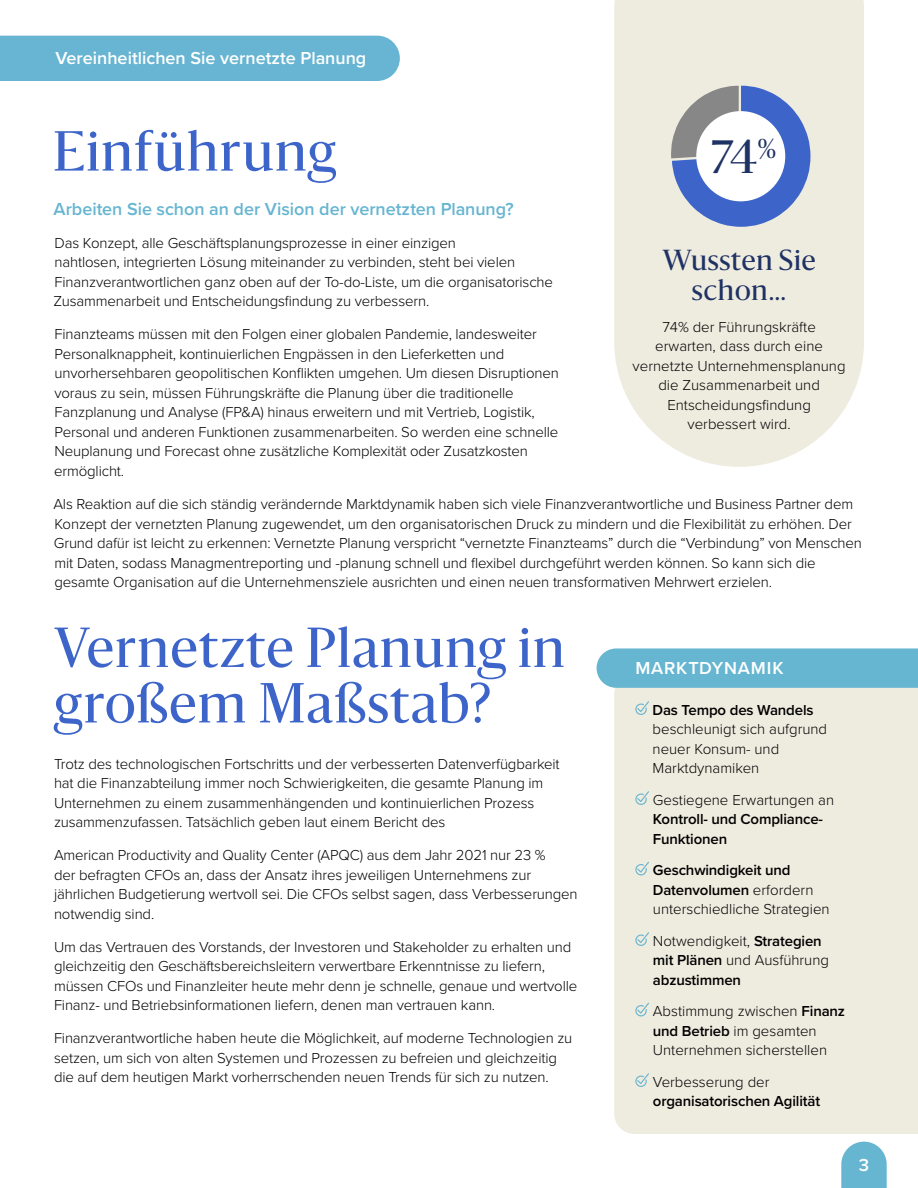
<style>
.page{position:relative;width:918px;height:1188px;background:#fff}
.page>*{position:absolute;margin:0;border:0;box-sizing:border-box;transform-origin:0 0}
.t1{font:52.5px/55.5px "Sanomat";letter-spacing:.03em;color:#3d65c9}
.t2{font:43.5px "Sanomat";color:#1f3264}
.t3{font:27px/30px "Sanomat";letter-spacing:.03em;color:#1f3264;text-align:center}
.t4{font:600 18px "Proxima Nova";color:#66b5d1}
.t5{font:600 18px "Proxima Nova";color:#fff}
.t6{font:600 18px "Proxima Nova";letter-spacing:.045em;color:#fff}
.t7{font:300 15px/19.5px "Proxima Nova";letter-spacing:-.01em;color:#000}
.t8{font:600 15px/19.5px "Proxima Nova";letter-spacing:-.01em;color:#000}
.s1{font-weight:600}
.s2{font-weight:300}
</style>
<div class="page">
<div style="left:0;top:36px;width:400px;height:45px;background:#67b5d2"></div>
<svg style="left:841px;top:1142px;width:46px;height:46px;background:#77bdd6"></svg>
<svg style="left:614px;top:0;width:250px;height:467px;background:#efece1"></svg>
<svg style="left:671px;top:86px;width:139px;height:141px;background:#8396c4"></svg>
<div style="left:614px;top:688px;width:304px;height:446px;background:#eeebdf"></div>
<div style="left:696px;top:111px;width:89px;height:90px;background:#fff;border-radius:50%"></div>
<div style="left:597px;top:648px;width:321px;height:40px;background:#66b5d1"></div>
<svg style="left:635px;top:701px;width:14px;height:14px"></svg>
<svg style="left:635px;top:791px;width:14px;height:14px"></svg>
<svg style="left:635px;top:862px;width:14px;height:13px"></svg>
<svg style="left:635px;top:932px;width:14px;height:14px"></svg>
<svg style="left:635px;top:1003px;width:14px;height:13px"></svg>
<svg style="left:635px;top:1073px;width:14px;height:14px"></svg>
<p class="t5" style="left:56px;top:44px;width:312px">Vereinheitlichen Sie vernetzte Planung</p>
<h1 class="t1" style="left:53px;top:120px;width:284px">Einführung</h1>
<p class="t4" style="left:54px;top:195px;width:462px">Arbeiten Sie schon an der Vision der vernetzten Planung?</p>
<p class="t7" style="left:53px;top:232px;width:501px">Das Konzept, alle Geschäftsplanungsprozesse in einer einzigen<br>nahtlosen, integrierten Lösung miteinander zu verbinden, steht bei vielen Finanzverantwortlichen ganz oben auf der To-do-Liste, um die organisatorische Zusammenarbeit und Entscheidungsfindung zu verbessern.</p>
<p class="t7" style="left:54px;top:324px;width:506px">Finanzteams müssen mit den Folgen einer globalen Pandemie, landesweiter Personalknappheit, kontinuierlichen Engpässen in den Lieferketten und unvorhersehbaren geopolitischen Konflikten umgehen. Um diesen Disruptionen voraus zu sein, müssen Führungskräfte die Planung über die traditionelle Fanzplanung und Analyse (FP&amp;A) hinaus erweitern und mit Vertrieb, Logistik, Personal und anderen Funktionen zusammenarbeiten. So werden eine schnelle Neuplanung und Forecast ohne zusätzliche Komplexität oder Zusatzkosten ermöglicht.</p>
<h2 class="t2" style="left:711px;top:125px;width:67px">74<sup>%</sup></h2>
<h3 class="t3" style="left:663px;top:244px;width:155px">Wussten Sie schon…</h3>
<p class="t7" style="left:633px;top:316px;width:214px;text-align:center">74% der Führungskräfte erwarten, dass durch eine vernetzte Unternehmensplanung die Zusammenarbeit und<br>Entscheidungsfindung verbessert wird.</p>
<p class="t7" style="left:53px;top:494px;width:810px">Als Reaktion auf die sich ständig verändernde Marktdynamik haben sich viele Finanzverantwortliche und Business Partner dem Konzept der vernetzten Planung zugewendet, um den organisatorischen Druck zu mindern und die Flexibilität zu erhöhen. Der Grund dafür ist leicht zu erkennen: Vernetzte Planung verspricht “vernetzte Finanzteams” durch die “Verbindung” von Menschen mit Daten, sodass Managmentreporting und -planung schnell und flexibel durchgeführt werden können. So kann sich die gesamte Organisation auf die Unternehmensziele ausrichten und einen neuen transformativen Mehrwert erzielen.</p>
<h1 class="t1" style="left:54px;top:617px;width:512px">Vernetzte Planung in großem Maßstab?</h1>
<p class="t7" style="left:54px;top:753px;width:507px">Trotz des technologischen Fortschritts und der verbesserten Datenverfügbarkeit hat die Finanzabteilung immer noch Schwierigkeiten, die gesamte Planung im Unternehmen zu einem zusammenhängenden und kontinuierlichen Prozess zusammenzufassen. Tatsächlich geben laut einem Bericht des</p>
<p class="t7" style="left:54px;top:845px;width:525px">American Productivity and Quality Center (APQC) aus dem Jahr 2021 nur 23 %<br>der befragten CFOs an, dass der Ansatz ihres jeweiligen Unternehmens zur jährlichen Budgetierung wertvoll sei. Die CFOs selbst sagen, dass Verbesserungen notwendig sind.</p>
<p class="t7" style="left:54px;top:936px;width:525px">Um das Vertrauen des Vorstands, der Investoren und Stakeholder zu erhalten und gleichzeitig den Geschäftsbereichsleitern verwertbare Erkenntnisse zu liefern, müssen CFOs und Finanzleiter heute mehr denn je schnelle, genaue und wertvolle Finanz- und Betriebsinformationen liefern, denen man vertrauen kann.</p>
<p class="t7" style="left:54px;top:1028px;width:520px">Finanzverantwortliche haben heute die Möglichkeit, auf moderne Technologien zu setzen, um sich von alten Systemen und Prozessen zu befreien und gleichzeitig die auf dem heutigen Markt vorherrschenden neuen Trends für sich zu nutzen.</p>
<p class="t6" style="left:635px;top:655px;width:150px">MARKTDYNAMIK</p>
<p class="t8" style="left:653px;top:700px;width:162px">Das Tempo des Wandels</p>
<p class="t7" style="left:653px;top:719px;width:176px">beschleunigt sich aufgrund neuer Konsum- und<br>Marktdynamiken</p>
<p class="t7" style="left:653px;top:789px;width:183px">Gestiegene Erwartungen an</p>
<p class="t8" style="left:653px;top:809px;width:172px">Kontroll- und Compliance-<br>Funktionen</p>
<p class="t7" style="left:653px;top:860px;width:178px"><span class="s1">Geschwindigkeit und<br>Datenvolumen</span> erfordern unterschiedliche Strategien</p>
<p class="t8" style="left:653px;top:931px;width:178px"><span class="s2">Notwendigkeit,</span> Strategien mit Plänen <span class="s2">und Ausführung </span>abzustimmen</p>
<p class="t7" style="left:653px;top:1001px;width:194px">Abstimmung zwischen <span class="s1">Finanz und Betrieb</span> im gesamten<br>Unternehmen sicherstellen</p>
<p class="t7" style="left:653px;top:1071px;width:118px">Verbesserung der</p>
<p class="t8" style="left:653px;top:1091px;width:169px">organisatorischen Agilität</p>
<p class="t5" style="left:859px;top:1151px;width:12px">3</p>
</div>
